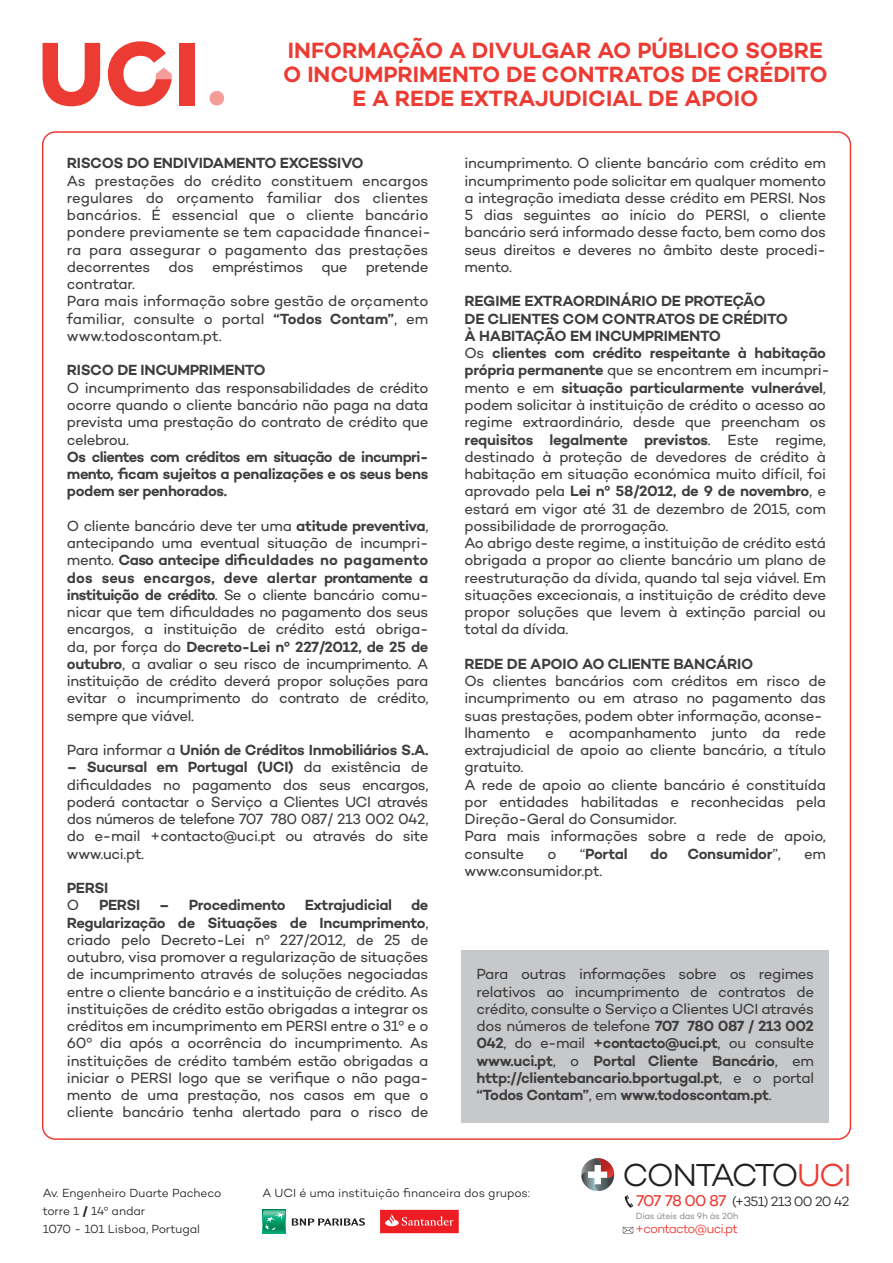
<style>
.page{position:relative;width:893px;height:1263px;background:#fff}
.page>*{position:absolute;margin:0;border:0;box-sizing:border-box;transform-origin:0 0}
.t1{font:300 32.4px "Campton";letter-spacing:-.06em;color:#231f20}
.t2{font:600 22.5px/24px "Campton";color:#ec3b32;text-align:center}
.t3{font:15px/17.2px "Campton";letter-spacing:-.02em;color:#3e3e3f;text-align:justify}
.t4{font:600 15px/17.2px "Campton";letter-spacing:-.025em;color:#3e3e3f;text-align:justify}
.t5{font:300 13.65px "Campton";letter-spacing:-.05em;color:#231f20}
.t6{font:300 13.05px "Campton";letter-spacing:-.055em;color:#ec3b32}
.t7{font:300 12px/18px "Campton";letter-spacing:-.005em;color:#231f20}
.t8{font:9.15px "Campton";letter-spacing:-.025em;color:#939598}
.s1{font-weight:600}
.s2{font-weight:400}
.s3{font-weight:700}
.s4{color:#ec3b32}
.s5{font-weight:400;font-size:15.9px;color:#ec3b32}
</style>
<div class="page">
<div style="left:462px;top:950px;width:367px;height:173px;background:#c7c8ca"></div>
<svg style="left:43px;top:43px;width:57px;height:63px"></svg>
<svg style="left:108px;top:41px;width:64px;height:65px"></svg>
<div style="left:179px;top:43px;width:16px;height:63px;background:#ec3b32"></div>
<svg style="left:209px;top:91px;width:15px;height:15px"></svg>
<div style="left:380px;top:1210px;width:79px;height:23px;background:#ee1d23"></div>
<svg style="left:385px;top:1214px;width:68px;height:12px"></svg>
<svg style="left:292px;top:1218px;width:73px;height:8px"></svg>
<svg style="left:262px;top:1210px;width:24px;height:23px"></svg>
<svg style="left:263px;top:1210px;width:22px;height:22px"></svg>
<svg style="left:581px;top:1158px;width:33px;height:33px"></svg>
<svg style="left:625px;top:1195px;width:8px;height:12px"></svg>
<svg style="left:623px;top:1227px;width:10px;height:6px"></svg>
<h2 class="t2" style="left:283px;top:38px;width:546px">INFORMAÇÃO A DIVULGAR AO PÚBLICO SOBRE<br>O INCUMPRIMENTO DE CONTRATOS DE CRÉDITO<br>E A REDE EXTRAJUDICIAL DE APOIO</h2>
<p class="t4" style="left:67px;top:154px;width:298px">RISCOS DO ENDIVIDAMENTO EXCESSIVO</p>
<p class="t3" style="left:67px;top:172px;width:365px;text-align:left">As prestações do crédito constituem encargos regulares do orçamento familiar dos clientes bancários. É essencial que o cliente bancário pondere previamente se tem capacidade financei&shy;ra para assegurar o pagamento das prestações decorrentes dos empréstimos que pretende contratar.<br>Para mais informação sobre gestão de orçamento familiar, consulte o portal <span class="s1">“Todos Contam”</span>, em www.todoscontam.pt.</p>
<p class="t4" style="left:67px;top:361px;width:200px">RISCO DE INCUMPRIMENTO</p>
<p class="t3" style="left:67px;top:379px;width:363px">O incumprimento das responsabilidades de crédito ocorre quando o cliente bancário não paga na data prevista uma prestação do contrato de crédito que celebrou.</p>
<p class="t4" style="left:67px;top:448px;width:363px">Os clientes com créditos em situação de incumpri&shy;mento, ficam sujeitos a penalizações e os seus bens podem ser penhorados.</p>
<p class="t3" style="left:67px;top:517px;width:363px">O cliente bancário deve ter uma <span class="s1">atitude preventiva</span>, antecipando uma eventual situação de incumpri&shy;mento. <span class="s1">Caso antecipe dificuldades no pagamento dos seus encargos, deve alertar prontamente a instituição de crédito</span>. Se o cliente bancário comu&shy;nicar que tem dificuldades no pagamento dos seus encargos, a instituição de crédito está obriga&shy;da, por força do <span class="s1">Decreto-Lei nº 227/2012, de 25 de outubro</span>, a avaliar o seu risco de incumprimento. A instituição de crédito deverá propor soluções para evitar o incumprimento do contrato de crédito, sempre que viável.</p>
<p class="t4" style="left:67px;top:741px;width:363px"><span class="s2">Para informar a</span> Unión de Créditos Inmobiliários S.A.</p>
<p class="t3" style="left:67px;top:758px;width:363px"><span class="s1">– Sucursal em Portugal (UCI)</span> da existência de dificuldades no pagamento dos seus encargos, poderá contactar o Serviço a Clientes UCI através dos números de telefone 707 780 087/ 213 002 042, do e-mail +contacto@uci.pt ou através do site www.uci.pt.</p>
<p class="t4" style="left:67px;top:879px;width:43px">PERSI</p>
<p class="t3" style="left:67px;top:896px;width:14px">O</p>
<p class="t4" style="left:99px;top:896px;width:43px">PERSI</p>
<p class="t4" style="left:159px;top:896px;width:128px">– Procedimento</p>
<p class="t4" style="left:305px;top:896px;width:89px">Extrajudicial</p>
<p class="t3" style="left:67px;top:896px;width:363px;text-indent:344px"><span class="s1">de Regularização de Situações de Incumprimento</span>, criado pelo Decreto-Lei nº 227/2012, de 25 de outubro, visa promover a regularização de situações de incumprimento através de soluções negociadas entre o cliente bancário e a instituição de crédito. As instituições de crédito estão obrigadas a integrar os créditos em incumprimento em PERSI entre o 31º e o 60º dia após a ocorrência do incumprimento. As instituições de crédito também estão obrigadas a iniciar o PERSI logo que se verifique o não paga&shy;mento de uma prestação, nos casos em que o cliente bancário tenha alertado para o risco de</p>
<p class="t3" style="left:465px;top:154px;width:363px">incumprimento. O cliente bancário com crédito em incumprimento pode solicitar em qualquer momento a integração imediata desse crédito em PERSI. Nos 5 dias seguintes ao início do PERSI, o cliente bancário será informado desse facto, bem como dos seus direitos e deveres no âmbito deste procedi&shy;mento.</p>
<p class="t3" style="left:465px;top:292px;width:367px;text-align:left"><span class="s1">REGIME EXTRAORDINÁRIO DE PROTEÇÃO<br>DE CLIENTES COM CONTRATOS DE CRÉDITO<br>À HABITAÇÃO EM INCUMPRIMENTO<br></span>Os <span class="s1">clientes com crédito respeitante à habitação própria permanente</span> que se encontrem em incumpri&shy;mento e em <span class="s1">situação particularmente vulnerável</span>, podem solicitar à instituição de crédito o acesso ao regime extraordinário, desde que preencham os <span class="s1">requisitos legalmente previstos</span>. Este regime, destinado à proteção de devedores de crédito à habitação em situação económica muito difícil, foi aprovado pela <span class="s1">Lei nº 58/2012, de 9 de novembro</span>, e estará em vigor até 31 de dezembro de 2015, com possibilidade de prorrogação.<br>Ao abrigo deste regime, a instituição de crédito está obrigada a propor ao cliente bancário um plano de reestruturação da dívida, quando tal seja viável. Em situações excecionais, a instituição de crédito deve propor soluções que levem à extinção parcial ou total da dívida.</p>
<p class="t4" style="left:465px;top:655px;width:290px">REDE DE APOIO AO CLIENTE BANCÁRIO</p>
<p class="t3" style="left:465px;top:672px;width:363px;text-align:left">Os clientes bancários com créditos em risco de incumprimento ou em atraso no pagamento das suas prestações, podem obter informação, aconse&shy;lhamento e acompanhamento junto da rede extrajudicial de apoio ao cliente bancário, a título gratuito.<br>A rede de apoio ao cliente bancário é constituída por entidades habilitadas e reconhecidas pela Direção-Geral do Consumidor.<br>Para mais informações sobre a rede de apoio, consulte</p>
<p class="t3" style="left:547px;top:844px;width:11px">o</p>
<p class="t4" style="left:580px;top:844px;width:49px"><span class="s2">“</span>Portal</p>
<p class="t4" style="left:650px;top:844px;width:19px">do</p>
<p class="t4" style="left:687px;top:844px;width:95px">Consumidor<span class="s2">”,</span></p>
<p class="t3" style="left:804px;top:844px;width:23px">em</p>
<p class="t3" style="left:465px;top:862px;width:139px">www.consumidor.pt.</p>
<p class="t3" style="left:477px;top:965px;width:339px">Para outras informações sobre os regimes relativos ao incumprimento de contratos de crédito, consulte o Serviço a Clientes UCI através dos números de telefone <span class="s1">707 780 087 / 213 002<br>042</span>, do e-mail <span class="s1">+contacto@uci.pt</span>, ou consulte <span class="s1">www.uci.pt</span>, o <span class="s1">Portal Cliente Bancário</span>, em <span class="s1">http://clientebancario.bportugal.pt</span>, e o portal <span class="s1">“Todos Contam”</span>, em <span class="s1">www.todoscontam.pt</span>.</p>
<p class="t7" style="left:43px;top:1184px;width:180px">Av. Engenheiro Duarte Pacheco torre 1 <span class="s3">/</span> 14º andar<br>1070 - 101 Lisboa, Portugal</p>
<p class="t7" style="left:262px;top:1184px;width:269px">A UCI é uma instituição financeira dos grupos:</p>
<h1 class="t1" style="left:622px;top:1154px;width:231px">CONTACTO<span class="s4">UCI</span></h1>
<p class="t5" style="left:636px;top:1193px;width:215px"><span class="s5">707 78 00 87</span> (+351) 213 00 20 42</p>
<p class="t8" style="left:636px;top:1210px;width:104px">Dias úteis das 9h às 20h</p>
<p class="t6" style="left:635px;top:1221px;width:105px">+contacto@uci.pt</p>
</div>
